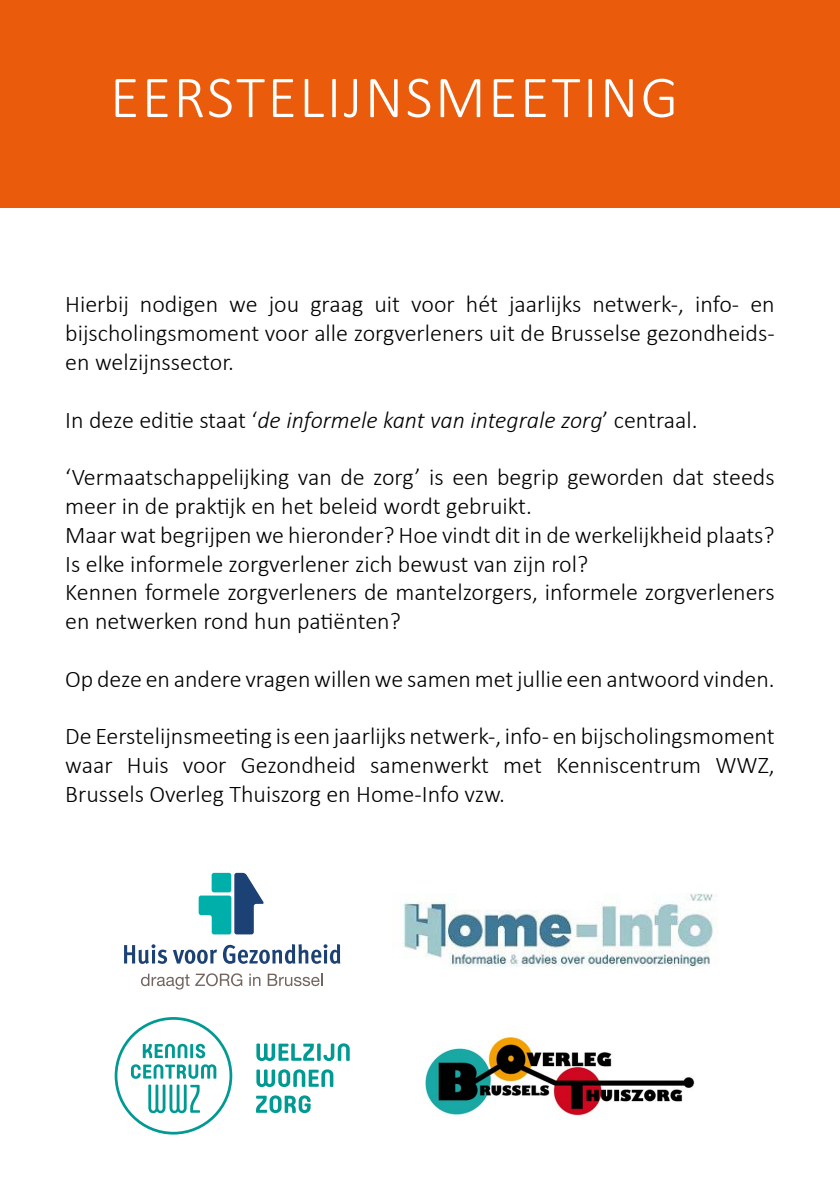
<style>
.page{position:relative;width:840px;height:1191px;background:#fff}
.page>*{position:absolute;margin:0;border:0;box-sizing:border-box;transform-origin:0 0}
.t1{font:300 60px "Calibri";letter-spacing:.04em;color:#fff}
.t2{font:300 24px/28.8px "Calibri";color:#000;text-align:justify}
.t3{font:italic 300 24px "Calibri";color:#000}
.s1{font-style:normal}
</style>
<div class="page">
<div style="left:0;top:0;width:839px;height:207px;background:#ea5b0c"></div>
<hr style="left:839px;top:0;width:1px;height:207px;background:#bccf03">
<svg style="left:198px;top:873px;width:66px;height:61px"></svg>
<svg style="left:141px;top:973px;width:48px;height:16px"></svg>
<svg style="left:195px;top:973px;width:47px;height:13px"></svg>
<svg style="left:249px;top:973px;width:11px;height:13px"></svg>
<svg style="left:267px;top:973px;width:55px;height:13px"></svg>
<svg style="left:124px;top:944px;width:43px;height:20px"></svg>
<svg style="left:173px;top:949px;width:44px;height:14px"></svg>
<svg style="left:223px;top:944px;width:117px;height:19px"></svg>
<img style="left:425px;top:1035px;width:270px;height:81px">
<svg style="left:115px;top:1017px;width:117px;height:117px"></svg>
<svg style="left:256px;top:1043px;width:93px;height:18px"></svg>
<svg style="left:256px;top:1069px;width:77px;height:18px"></svg>
<svg style="left:256px;top:1095px;width:54px;height:18px"></svg>
<img style="left:403px;top:894px;width:315px;height:73px">
<h1 class="t1" style="left:110px;top:60px;width:569px">EERSTELIJNSMEETING</h1>
<p class="t2" style="left:65px;top:290px;width:710px">Hierbij nodigen we jou graag uit voor hét jaarlijks netwerk-, info- en bijscholingsmoment voor alle zorgverleners uit de Brusselse gezondheids&shy;en welzijnssector.</p>
<p class="t3" style="left:65px;top:405px;width:633px"><span class="s1">In deze editie staat ‘</span>de informele kant van integrale zorg<span class="s1">’ centraal.</span></p>
<p class="t2" style="left:65px;top:462px;width:710px;text-align:left">‘Vermaatschappelijking van de zorg’ is een begrip geworden dat steeds meer in de praktijk en het beleid wordt gebruikt.<br>Maar wat begrijpen we hieronder? Hoe vindt dit in de werkelijkheid plaats?<br>Is elke informele zorgverlener zich bewust van zijn rol?<br>Kennen formele zorgverleners de mantelzorgers, informele zorgverleners en netwerken rond hun patiënten?</p>
<p class="t2" style="left:65px;top:664px;width:710px">Op deze en andere vragen willen we samen met jullie een antwoord vinden.</p>
<p class="t2" style="left:65px;top:722px;width:710px">De Eerstelijnsmeeting is een jaarlijks netwerk-, info- en bijscholingsmoment waar Huis voor Gezondheid samenwerkt met Kenniscentrum WWZ, Brussels Overleg Thuiszorg en Home-Info vzw.</p>
</div>
